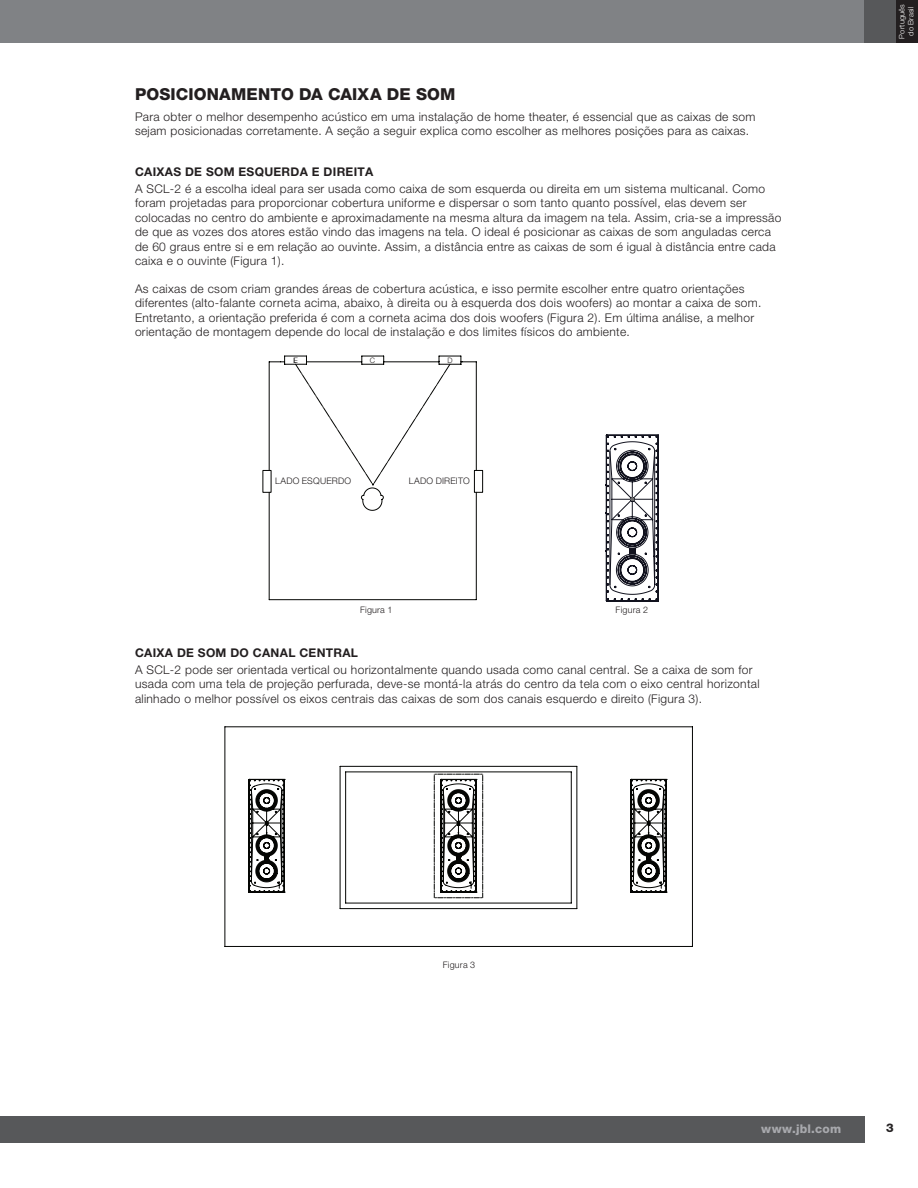
<style>
.page{position:relative;width:918px;height:1188px;background:#fff}
.page>*{position:absolute;margin:0;border:0;box-sizing:border-box;transform-origin:0 0}
.t1{font:800 16.5px "Helvetica Neue LT Pro";letter-spacing:.01em;color:#231f20}
.t2{font:300 12px/14.4px "Helvetica Neue LT Pro";letter-spacing:.025em;color:#231f20}
.t3{font:700 12px "Helvetica Neue LT Pro";letter-spacing:.025em;color:#231f20}
.t4{font:800 12px "Helvetica Neue LT Pro";letter-spacing:.02em;color:#a8a9ad}
.t5{font:800 12px "Helvetica Neue LT Pro";color:#262324}
.t6{font:300 9px "Helvetica Neue LT Pro";letter-spacing:.025em;color:#231f20}
.t7{font:300 7.5px/9px "Helvetica Neue LT Pro";letter-spacing:.025em;color:#fff;text-align:center}
.t8{font:300 7.5px "Helvetica Neue LT Pro";color:#231f20}
.t9{font:7.2px "Century Gothic";color:#040503}
</style>
<div class="page">
<div style="left:0;top:1116px;width:864px;height:27px;background:#57585a"></div>
<div style="left:0;top:0;width:864px;height:43px;background:#808285"></div>
<div style="left:864px;top:0;width:54px;height:43px;background:#57585a"></div>
<div style="left:896px;top:0;width:22px;height:43px;background:#231f20"></div>
<hr style="left:269px;top:599px;width:207px;height:1px;background:#040503">
<hr style="left:476px;top:362px;width:1px;height:108px;background:#040503">
<hr style="left:269px;top:492px;width:1px;height:108px;background:#040503">
<hr style="left:476px;top:492px;width:1px;height:108px;background:#040503">
<svg style="left:269px;top:356px;width:207px;height:155px"></svg>
<div style="left:474px;top:470px;width:9px;height:22px;border:1px solid #040503"></div>
<svg style="left:606px;top:435px;width:52px;height:166px"></svg>
<hr style="left:225px;top:727px;width:467px;height:1px;background:#040503">
<hr style="left:225px;top:727px;width:1px;height:219px;background:#040503">
<hr style="left:225px;top:946px;width:467px;height:1px;background:#040503">
<hr style="left:692px;top:727px;width:1px;height:219px;background:#040503">
<hr style="left:340px;top:908px;width:237px;height:1px;background:#040503">
<hr style="left:346px;top:772px;width:225px;height:1px;background:#040503">
<hr style="left:345px;top:772px;width:1px;height:131px;background:#040503">
<hr style="left:346px;top:903px;width:225px;height:1px;background:#040503">
<hr style="left:571px;top:772px;width:1px;height:131px;background:#040503">
<hr style="left:577px;top:766px;width:1px;height:143px;background:#040503">
<hr style="left:340px;top:766px;width:237px;height:1px;background:#040503">
<hr style="left:340px;top:766px;width:1px;height:143px;background:#040503">
<svg style="left:249px;top:779px;width:36px;height:113px"></svg>
<svg style="left:434px;top:774px;width:49px;height:124px"></svg>
<svg style="left:631px;top:779px;width:36px;height:113px"></svg>
<h1 class="t1" style="left:135px;top:84px;width:65px">POSICIONA</h1>
<h1 class="t1" style="left:231px;top:84px;width:28px">MENTO</h1>
<h1 class="t1" style="left:299px;top:84px;width:53px">DA CAIXA</h1>
<h1 class="t1" style="left:387px;top:84px;width:70px">DE SOM</h1>
<p class="t2" style="left:135px;top:109px;width:622px">Para obter o melhor desempenho acústico em uma instalação de home theater, é essencial que as caixas de som sejam posicionadas corretamente. A seção a seguir explica como escolher as melhores posições para as caixas.</p>
<p class="t3" style="left:135px;top:165px;width:239px">CAIXAS DE SOM ESQUERDA E DIREITA</p>
<p class="t2" style="left:135px;top:181px;width:648px">A SCL-2 é a escolha ideal para ser usada como caixa de som esquerda ou direita em um sistema multicanal. Como foram projetadas para proporcionar cobertura uniforme e dispersar o som tanto quanto possível, elas devem ser colocadas no centro do ambiente e aproximadamente na mesma altura da imagem na tela. Assim, cria-se a impressão de que as vozes dos atores estão vindo das imagens na tela. O ideal é posicionar as caixas de som anguladas cerca de 60 graus entre si e em relação ao ouvinte. Assim, a distância entre as caixas de som é igual à distância entre cada caixa e o ouvinte (Figura 1).</p>
<p class="t2" style="left:135px;top:281px;width:628px">As caixas de csom criam grandes áreas de cobertura acústica, e isso permite escolher entre quatro orientações diferentes (alto-falante corneta acima, abaixo, à direita ou à esquerda dos dois woofers) ao montar a caixa de som.<br>Entretanto, a orientação preferida é com a corneta acima dos dois woofers (Figura 2). Em última análise, a melhor orientação de montagem depende do local de instalação e dos limites físicos do ambiente.</p>
<p class="t9" style="left:293px;top:356px;width:5px">L</p>
<p class="t8" style="left:293px;top:356px;width:6px">E</p>
<p class="t8" style="left:370px;top:356px;width:7px">C</p>
<p class="t8" style="left:447px;top:355px;width:7px">D</p>
<p class="t6" style="left:275px;top:475px;width:78px">LADO ESQUERDO</p>
<p class="t6" style="left:409px;top:475px;width:62px">LADO DIREITO</p>
<p class="t6" style="left:360px;top:605px;width:34px">Figura 1</p>
<p class="t6" style="left:616px;top:605px;width:34px">Figura 2</p>
<p class="t3" style="left:135px;top:646px;width:74px">CAIXA DE SOM</p>
<p class="t3" style="left:230px;top:646px;width:129px">DO CANAL CENTRAL</p>
<p class="t2" style="left:135px;top:662px;width:626px">A SCL-2 pode ser orientada vertical ou horizontalmente quando usada como canal central. Se a caixa de som for usada com uma tela de projeção perfurada, deve-se montá-la atrás do centro da tela com o eixo central horizontal alinhado o melhor possível os eixos centrais das caixas de som dos canais esquerdo e direito (Figura 3).</p>
<p class="t6" style="left:443px;top:959px;width:34px">Figura 3</p>
<p class="t7" style="left:897px;top:39px;width:36px;rotate:-90deg">Português do Brasil</p>
<p class="t4" style="left:761px;top:1122px;width:81px">www.jbl.com</p>
<p class="t5" style="left:886px;top:1120px;width:9px">3</p>
</div>
